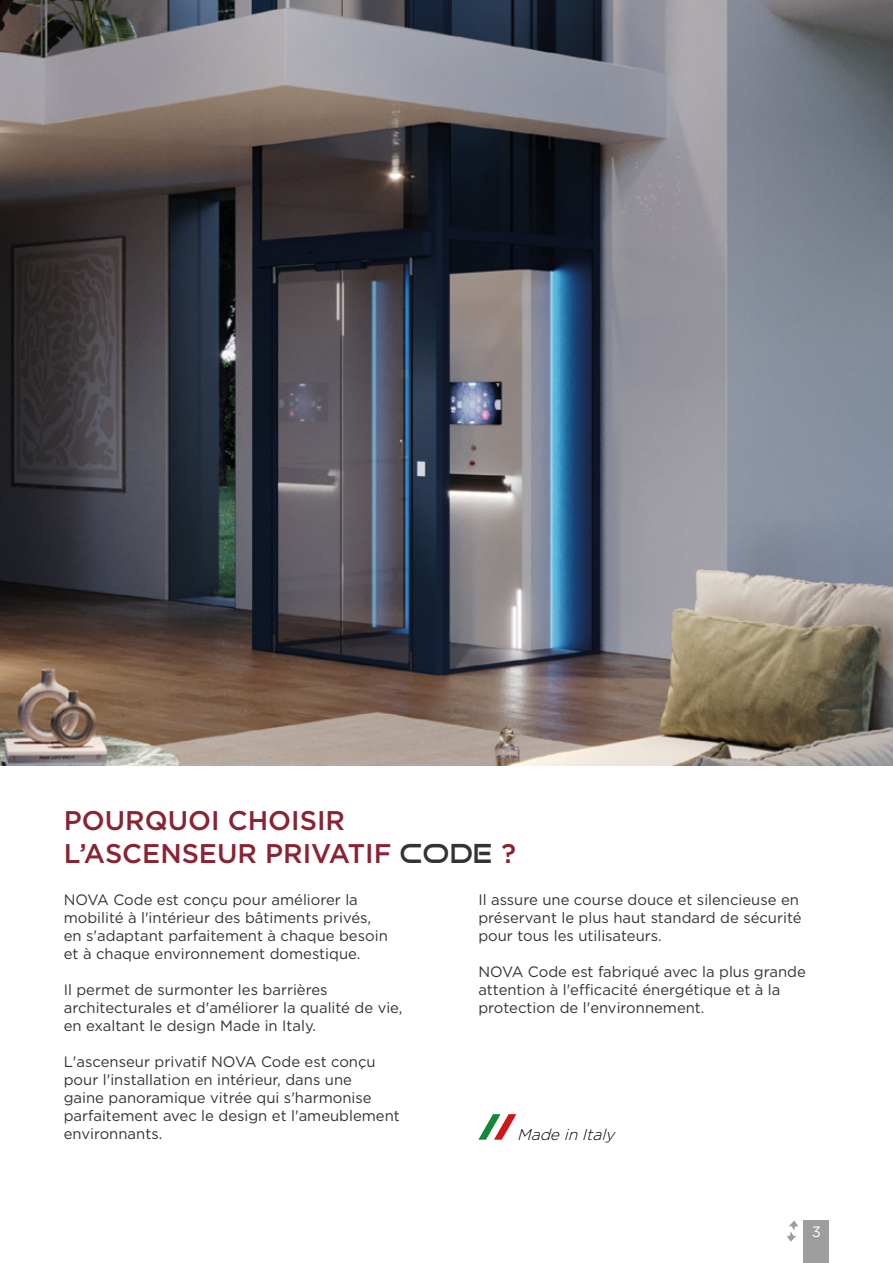
<style>
.page{position:relative;width:893px;height:1263px;background:#fff}
.page>*{position:absolute;margin:0;border:0;box-sizing:border-box;transform-origin:0 0}
.t1{font:500 27px/33.3px "Gotham";color:#8a2333}
.t2{font:italic 300 15.6px "Gotham";color:#000}
.t3{font:15px/18px "Gotham";color:#333332}
.t4{font:15px "Gotham";color:#fff}
.s1{font-family:"Good Times";font-weight:400;font-size:27.75px;color:#333332}
</style>
<div class="page">
<div style="left:804px;top:1220px;width:25px;height:43px;background:#9d9d9c"></div>
<svg style="left:787px;top:1220px;width:11px;height:22px"></svg>
<img style="left:0;top:0;width:893px;height:765px">
<svg style="left:478px;top:1114px;width:38px;height:26px"></svg>
<h1 class="t1" style="left:64px;top:803px;width:454px">POURQUOI CHOISIR<br>L’ASCENSEUR PRIVATIF <span class="s1">CODE</span> ?</h1>
<p class="t3" style="left:64px;top:890px;width:326px">NOVA Code est conçu pour améliorer la mobilité à l'intérieur des bâtiments privés, en s'adaptant parfaitement à chaque besoin et à chaque environnement domestique.</p>
<p class="t3" style="left:64px;top:980px;width:340px">Il permet de surmonter les barrières architecturales et d'améliorer la qualité de vie, en exaltant le design Made in Italy.</p>
<p class="t3" style="left:64px;top:1052px;width:338px">L'ascenseur privatif NOVA Code est conçu pour l'installation en intérieur, dans une<br>gaine panoramique vitrée qui s'harmonise parfaitement avec le design et l'ameublement environnants.</p>
<p class="t3" style="left:478px;top:890px;width:325px">Il assure une course douce et silencieuse en préservant le plus haut standard de sécurité pour tous les utilisateurs.</p>
<p class="t3" style="left:478px;top:962px;width:329px">NOVA Code est fabriqué avec la plus grande attention à l'efficacité énergétique et à la protection de l'environnement.</p>
<p class="t2" style="left:517px;top:1124px;width:104px">Madein Italy</p>
<p class="t4" style="left:812px;top:1222px;width:11px">3</p>
</div>
